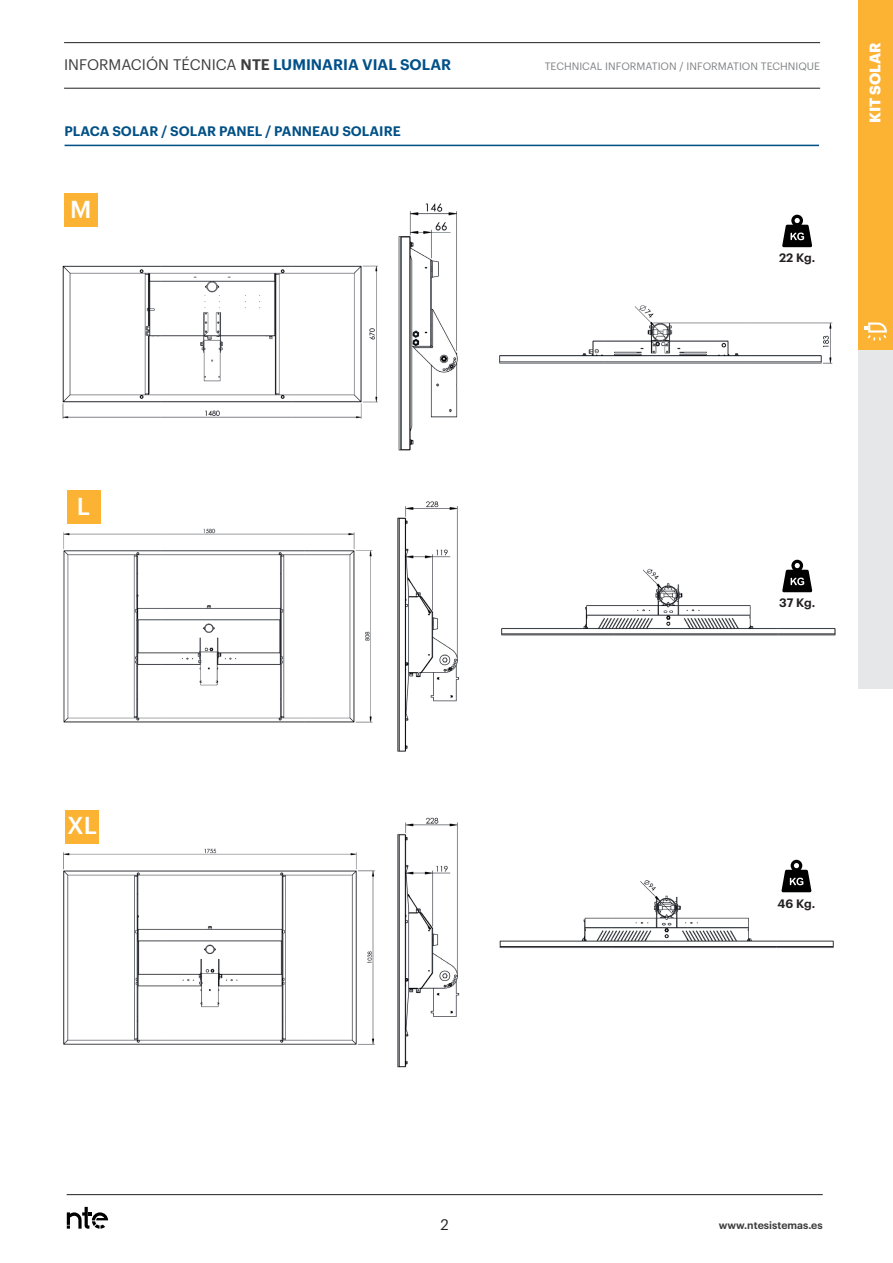
<style>
.page{position:relative;width:893px;height:1263px;background:#fff}
.page>*{position:absolute;margin:0;border:0;box-sizing:border-box;transform-origin:0 0}
.t1{font:500 24px "Graphik";color:#fff}
.t2{font:15px "Graphik";color:#3e3e3f}
.t3{font:700 15px "Graphik";color:#fff}
.t4{font:600 15px "Graphik";color:#fff}
.t5{font:15px "Graphik";color:#231f20}
.t6{font:600 13.5px "Graphik";color:#015086}
.t7{font:600 12px "Graphik";letter-spacing:-.01em;color:#231f20}
.t8{font:10.5px "Graphik";color:#808285}
.t9{font:600 10.5px "Graphik";color:#3e3e3f}
.s1{font-weight:600}
.s2{font-weight:600;color:#015088}
</style>
<div class="page">
<hr style="left:65px;top:145px;width:754px;height:1px;background:#015086">
<div style="left:858px;top:337px;width:35px;height:351px;background:#e6e7e9"></div>
<div style="left:858px;top:0;width:35px;height:349px;background:#fcb333"></div>
<svg style="left:864px;top:322px;width:23px;height:19px"></svg>
<hr style="left:64px;top:42px;width:756px;height:1px;background:#231f20">
<hr style="left:64px;top:88px;width:756px;height:1px;background:#231f20">
<svg style="left:67px;top:1207px;width:41px;height:22px"></svg>
<hr style="left:67px;top:1194px;width:756px;height:1px;background:#231f20">
<img style="left:501px;top:559px;width:335px;height:77px">
<svg style="left:782px;top:215px;width:30px;height:32px"></svg>
<svg style="left:782px;top:560px;width:30px;height:32px"></svg>
<div style="left:67px;top:490px;width:33px;height:34px;background:#fcb333"></div>
<div style="left:66px;top:810px;width:33px;height:33px;background:#fcb333"></div>
<div style="left:64px;top:194px;width:33px;height:32px;background:#fcb333"></div>
<img style="left:62px;top:265px;width:316px;height:154px">
<img style="left:398px;top:203px;width:60px;height:248px">
<img style="left:499px;top:305px;width:334px;height:59px">
<img style="left:63px;top:528px;width:310px;height:195px">
<img style="left:397px;top:501px;width:63px;height:251px">
<img style="left:63px;top:848px;width:312px;height:197px">
<img style="left:397px;top:817px;width:63px;height:251px">
<img style="left:499px;top:880px;width:335px;height:68px">
<svg style="left:781px;top:860px;width:30px;height:32px"></svg>
<h2 class="t2" style="left:64px;top:54px;width:389px">INFORMACIÓN TÉCNICA <span class="s1">NTE</span> <span class="s2">LUMINARIA VIAL SOLAR</span></h2>
<p class="t8" style="left:545px;top:58px;width:277px">TECHNICAL INFORMATION / INFORMATION TECHNIQUE</p>
<p class="t6" style="left:65px;top:120px;width:338px">PLACA SOLAR / SOLAR PANEL / PANNEAU SOLAIRE</p>
<h1 class="t1" style="left:70px;top:191px;width:23px">M</h1>
<p class="t7" style="left:779px;top:249px;width:38px">22 Kg.</p>
<h2 class="t3" style="left:863px;top:123px;width:82px;rotate:-90deg">KIT SOLAR</h2>
<h2 class="t4" style="left:863px;top:101px;width:40px;rotate:-90deg">PULS</h2>
<h1 class="t1" style="left:77px;top:488px;width:15px">L</h1>
<h1 class="t1" style="left:67px;top:807px;width:31px">XL</h1>
<p class="t7" style="left:779px;top:594px;width:38px">37 Kg.</p>
<p class="t7" style="left:778px;top:894px;width:39px">46 Kg.</p>
<h2 class="t5" style="left:441px;top:1213px;width:10px">2</h2>
<p class="t9" style="left:719px;top:1217px;width:105px">www.ntesistemas.es</p>
</div>
